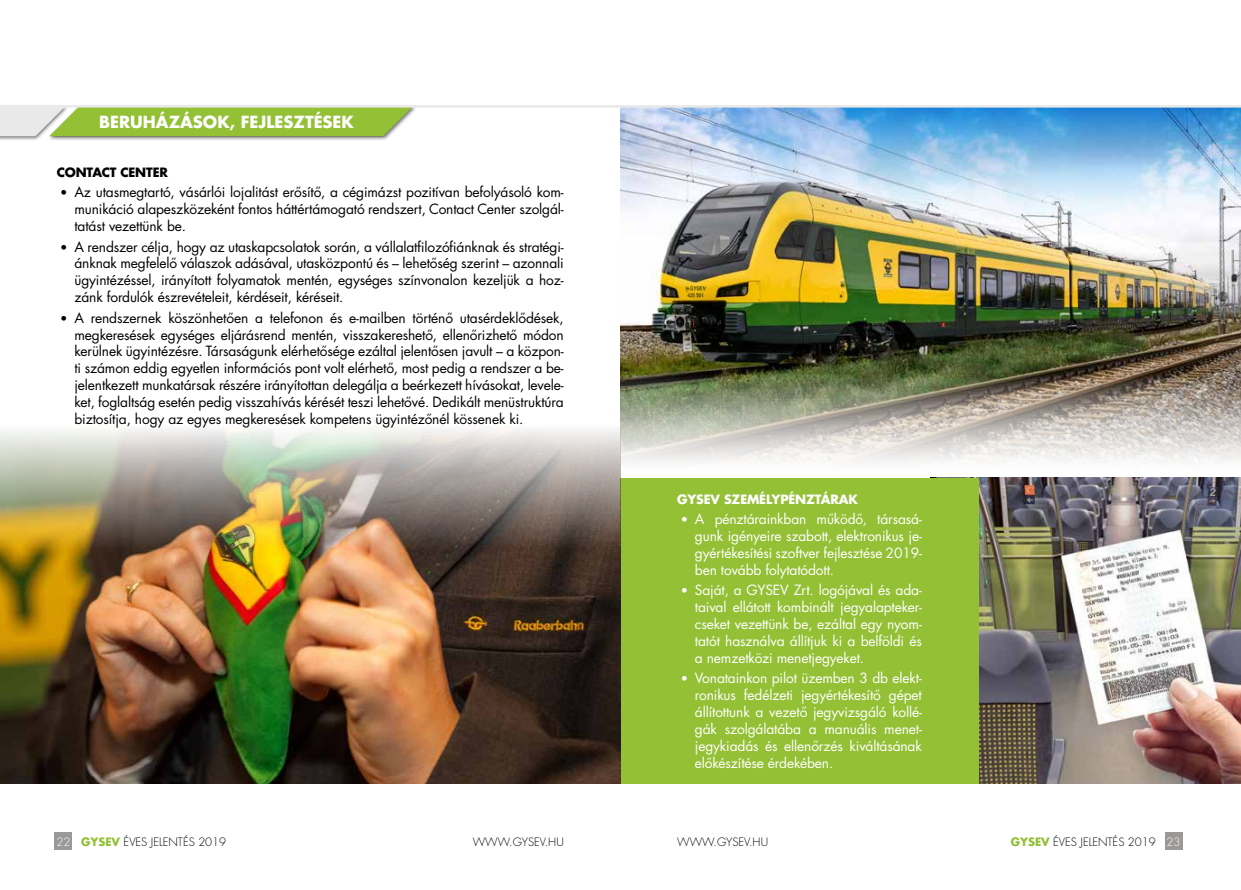
<style>
.page{position:relative;width:1241px;height:890px;background:#fff}
.page>*{position:absolute;margin:0;border:0;box-sizing:border-box;transform-origin:0 0}
.t1{font:700 16.25px "Futura LT Pro";color:#fff}
.t2{font:13.75px/16.9px "Futura LT Pro";letter-spacing:-.01em;color:#000;text-align:justify}
.t3{font:13.75px/16.9px "Futura LT Pro";letter-spacing:-.01em;color:#fff;text-align:justify}
.t4{font:700 12.5px "Futura LT Pro";letter-spacing:-.01em;color:#fff}
.t5{font:700 12.5px "Futura LT Pro";letter-spacing:-.01em;color:#000}
.t6{font:300 11.25px "Futura LT Pro";color:#000}
.s1{font-size:12.5px}
.s2{color:#fff}
.s3{font-weight:700;color:#93c035}
</style>
<div class="page">
<div style="left:55px;top:832px;width:17px;height:18px;background:#9a9998"></div>
<div style="left:1164px;top:832px;width:18px;height:18px;background:#9a9998"></div>
<img style="left:620px;top:108px;width:620px;height:362px">
<img style="left:978px;top:478px;width:262px;height:305px">
<div style="left:620px;top:477px;width:358px;height:306px;background:#93c035"></div>
<img style="left:0;top:429px;width:620px;height:354px">
<div style="left:0;top:105px;width:417px;height:36px;background:#000;opacity:.51"></div>
<svg style="left:0;top:108px;width:413px;height:28px;background:#a3c757"></svg>
<hr style="left:0;top:105px;width:1240px;height:3px;background:#e9e9e9">
<p class="t1" style="left:99px;top:110px;width:256px">BERUHÁZÁSOK, FEJLESZTÉSEK</p>
<p class="t5" style="left:57px;top:163px;width:113px">CONTACT CENTER</p>
<p class="t2" style="left:74px;top:184px;width:491px;text-indent:-14px"><span class="s1">•</span> Az utasmegtartó, vásárlói lojalitást erősítő, a cégimázst pozitívan befolyásoló kom&shy;munikáció alapeszközeként fontos háttértámogató rendszert, Contact Center szolgál&shy;tatást vezettünk be.</p>
<p class="t2" style="left:74px;top:238px;width:491px;text-indent:-14px"><span class="s1">•</span> A rendszer célja, hogy az utaskapcsolatok során, a vállalatfilozófiánknak és stratégi&shy;ánknak megfelelő válaszok adásával, utasközpontú és – lehetőség szerint – azonnali ügyintézéssel, irányított folyamatok mentén, egységes színvonalon kezeljük a hoz&shy;zánk fordulók észrevételeit, kérdéseit, kéréseit.</p>
<p class="t2" style="left:74px;top:309px;width:490px;text-indent:-14px"><span class="s1">•</span> A rendszernek köszönhetően a telefonon és e-mailben történő utasérdeklődések, megkeresések egységes eljárásrend mentén, visszakereshető, ellenőrizhető módon kerülnek ügyintézésre. Társaságunk elérhetősége ezáltal jelentősen javult – a közpon&shy;ti számon eddig egyetlen információs pont volt elérhető, most pedig a rendszer a be&shy;jelentkezett munkatársak részére irányítottan delegálja a beérkezett hívásokat, levele&shy;ket, foglaltság esetén pedig visszahívás kérését teszi lehetővé. Dedikált menüstruktúra biztosítja, hogy az egyes megkeresések kompetens ügyintézőnél kössenek ki.</p>
<p class="t4" style="left:677px;top:489px;width:182px">GYSEV SZEMÉLYPÉNZTÁRAK</p>
<p class="t3" style="left:694px;top:510px;width:228px;text-indent:-14px"><span class="s1">•</span> A pénztárainkban működő, társasá&shy;gunk igényeire szabott, elektronikus je&shy;gyértékesítési szoftver fejlesztése 2019- ben tovább folytatódott.</p>
<p class="t3" style="left:694px;top:581px;width:228px;text-indent:-14px"><span class="s1">•</span> Saját, a GYSEV Zrt. logójával és ada&shy;taival ellátott kombinált jegyalapteker&shy;cseket vezettünk be, ezáltal egy nyom&shy;tatót használva állítjuk ki a belföldi és a nemzetközi menetjegyeket.</p>
<p class="t3" style="left:694px;top:669px;width:228px;text-indent:-14px"><span class="s1">•</span> Vonatainkon pilot üzemben 3 db elekt&shy;ronikus fedélzeti jegyértékesítő gépet állítottunk a vezető jegyvizsgáló kollé&shy;gák szolgálatába a manuális menet&shy;jegykiadás és ellenőrzés kiváltásának előkészítése érdekében.</p>
<p class="t6" style="left:56px;top:834px;width:171px"><span class="s2">22</span> <span class="s3">GYSEV</span> ÉVES JELENTÉS 2019</p>
<p class="t6" style="left:473px;top:834px;width:92px">WWW.GYSEV.HU</p>
<p class="t6" style="left:677px;top:834px;width:92px">WWW.GYSEV.HU</p>
<p class="t6" style="left:1010px;top:834px;width:171px"><span class="s3">GYSEV</span> ÉVES JELENTÉS 2019 <span class="s2">23</span></p>
</div>
